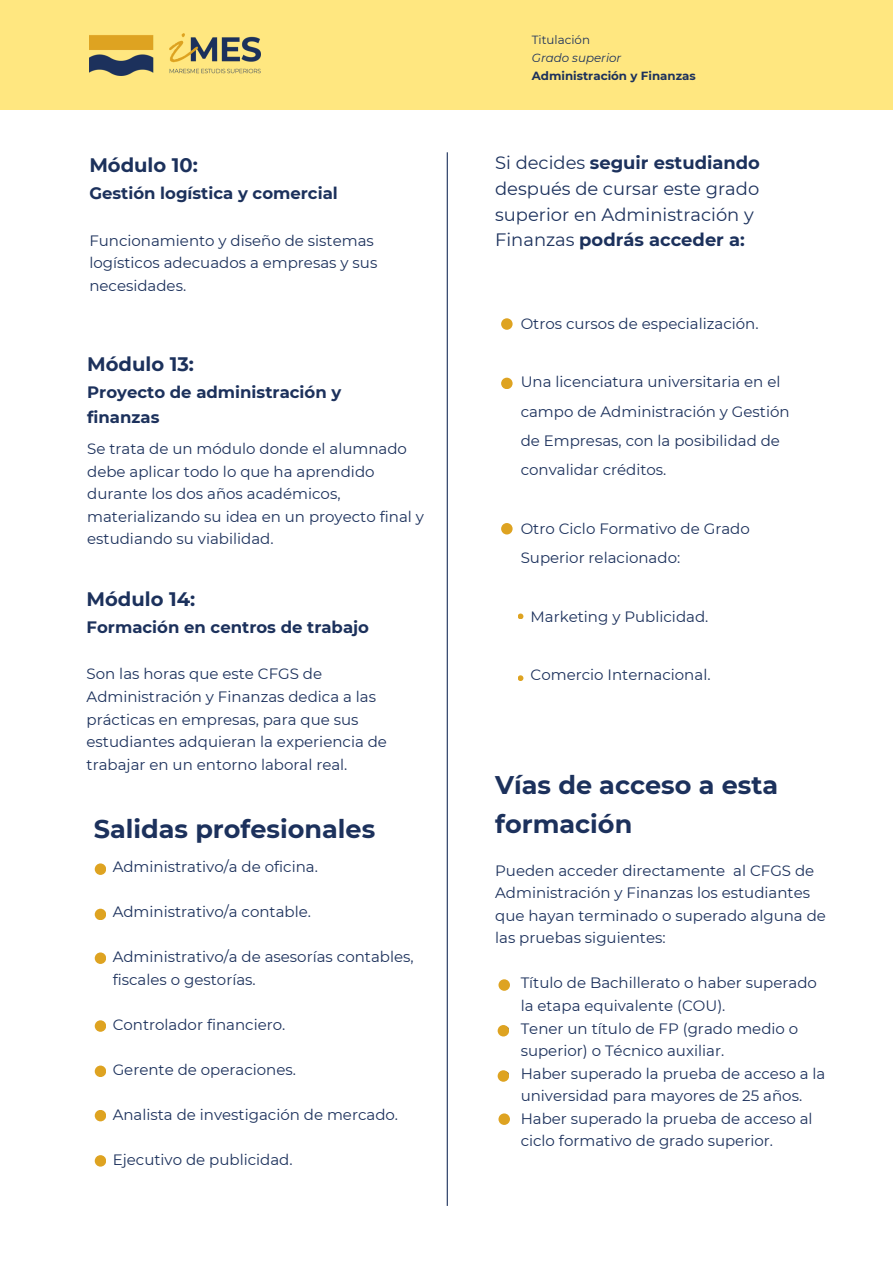
<style>
.page{position:relative;width:893px;height:1264px;background:#fff}
.page>*{position:absolute;margin:0;border:0;box-sizing:border-box;transform-origin:0 0}
.t1{font:700 25.5px/38.2px "Montserrat";color:#1c315c}
.t2{font:700 19.5px "Montserrat";color:#1c315c}
.t3{font:17.85px/25.8px "Montserrat";color:#1c315c}
.t4{font:700 16.5px/24.8px "Montserrat";color:#1c315c}
.t5{font:15px/22.5px "Montserrat";color:#1c315c}
.t6{font:700 11.85px "Montserrat";color:#1c315c}
.t7{font:italic 11.85px "Montserrat";color:#1c315c}
.t8{font:11.85px "Montserrat";color:#1c315c}
.s1{font-weight:700}
</style>
<div class="page">
<hr style="left:446px;top:152px;width:2px;height:1053px;background:#1c315c">
<div style="left:95px;top:863px;width:11px;height:11px;background:#dea321;border-radius:50%"></div>
<div style="left:95px;top:908px;width:11px;height:12px;background:#dea321;border-radius:50%"></div>
<div style="left:95px;top:952px;width:11px;height:11px;background:#dea321;border-radius:50%"></div>
<div style="left:501px;top:318px;width:11px;height:12px;background:#dea321;border-radius:50%"></div>
<div style="left:501px;top:377px;width:11px;height:12px;background:#dea321;border-radius:50%"></div>
<div style="left:501px;top:523px;width:11px;height:11px;background:#dea321;border-radius:50%"></div>
<svg style="left:518px;top:613px;width:5px;height:6px"></svg>
<svg style="left:518px;top:675px;width:5px;height:6px"></svg>
<div style="left:498px;top:979px;width:12px;height:11px;background:#dea321;border-radius:50%"></div>
<div style="left:498px;top:1113px;width:12px;height:11px;background:#dea321;border-radius:50%"></div>
<div style="left:0;top:0;width:892px;height:110px;background:#ffe780"></div>
<img style="left:89px;top:34px;width:171px;height:42px">
<div style="left:497px;top:1025px;width:12px;height:11px;background:#dea321;border-radius:50%"></div>
<div style="left:497px;top:1070px;width:12px;height:11px;background:#dea321;border-radius:50%"></div>
<div style="left:95px;top:1020px;width:11px;height:11px;background:#dea321;border-radius:50%"></div>
<div style="left:95px;top:1065px;width:11px;height:12px;background:#dea321;border-radius:50%"></div>
<div style="left:95px;top:1109px;width:11px;height:12px;background:#dea321;border-radius:50%"></div>
<div style="left:95px;top:1155px;width:11px;height:11px;background:#dea321;border-radius:50%"></div>
<h1 class="t2" style="left:89px;top:153px;width:110px">Módulo 10:</h1>
<h1 class="t4" style="left:89px;top:180px;width:250px">Gestión logística y comercial</h1>
<h4 class="t5" style="left:89px;top:229px;width:289px">Funcionamiento y diseño de sistemas logísticos adecuados a empresas y sus necesidades.</h4>
<p class="t2" style="left:87px;top:352px;width:108px">Módulo 13:</p>
<p class="t4" style="left:87px;top:380px;width:255px">Proyecto de administración y finanzas</p>
<p class="t5" style="left:87px;top:438px;width:338px">Se trata de un módulo donde el alumnado debe aplicar todo lo que ha aprendido durante los dos años académicos, materializando su idea en un proyecto final y estudiando su viabilidad.</p>
<p class="t2" style="left:87px;top:586px;width:110px">Módulo 14:</p>
<p class="t4" style="left:87px;top:614px;width:284px">Formación en centros de trabajo</p>
<p class="t5" style="left:87px;top:663px;width:302px">Son las horas que este CFGS de Administración y Finanzas dedica a las prácticas en empresas, para que sus estudiantes adquieran la experiencia de trabajar en un entorno laboral real.</p>
<p class="t1" style="left:94px;top:809px;width:283px">Salidas profesionales</p>
<h2 class="t5" style="left:113px;top:855px;width:207px">Administrativo/a de oficina.</h2>
<h4 class="t5" style="left:113px;top:900px;width:200px">Administrativo/a contable.</h4>
<h2 class="t5" style="left:113px;top:945px;width:302px">Administrativo/a de asesorías contables, fiscales o gestorías.</h2>
<h4 class="t5" style="left:113px;top:1013px;width:174px">Controlador financiero.</h4>
<h2 class="t5" style="left:113px;top:1058px;width:185px">Gerente de operaciones.</h2>
<h4 class="t5" style="left:113px;top:1103px;width:287px">Analista de investigación de mercado.</h4>
<h1 class="t5" style="left:113px;top:1148px;width:181px">Ejecutivo de publicidad.</h1>
<p class="t8" style="left:532px;top:33px;width:60px">Titulación</p>
<p class="t7" style="left:532px;top:50px;width:91px">Grado superior</p>
<p class="t6" style="left:532px;top:68px;width:165px">Administración y Finanzas</p>
<h3 class="t3" style="left:495px;top:149px;width:266px">Si decides <span class="s1">seguir estudiando </span>después de cursar este grado superior en Administración y<br>Finanzas <span class="s1">podrás acceder a:</span></h3>
<p class="t5" style="left:520px;top:312px;width:239px">Otros cursos de especialización.</p>
<p class="t5" style="left:520px;top:367px;width:270px;line-height:29.2px">Una licenciatura universitaria en el campo de Administración y Gestión de Empresas, con la posibilidad de convalidar créditos.</p>
<p class="t5" style="left:520px;top:513px;width:231px;line-height:29.2px">Otro Ciclo Formativo de Grado<br>Superior relacionado:</p>
<p class="t5" style="left:530px;top:605px;width:179px">Marketing y Publicidad.</p>
<p class="t5" style="left:530px;top:663px;width:181px">Comercio Internacional.</p>
<p class="t1" style="left:495px;top:766px;width:284px">Vías de acceso a esta formación</p>
<p class="t5" style="left:495px;top:859px;width:332px">Pueden acceder directamente al CFGS de Administración y Finanzas los estudiantes que hayan terminado o superado alguna de las pruebas siguientes:</p>
<p class="t5" style="left:520px;top:971px;width:298px">Título de Bachillerato o haber superado la etapa equivalente (COU).</p>
<h4 class="t5" style="left:520px;top:1016px;width:279px">Tener un título de FP (grado medio o superior) o Técnico auxiliar.</h4>
<h4 class="t5" style="left:520px;top:1061px;width:306px">Haber superado la prueba de acceso a la universidad para mayores de 25 años.</h4>
<h4 class="t5" style="left:520px;top:1106px;width:293px">Haber superado la prueba de acceso al ciclo formativo de grado superior.</h4>
</div>
